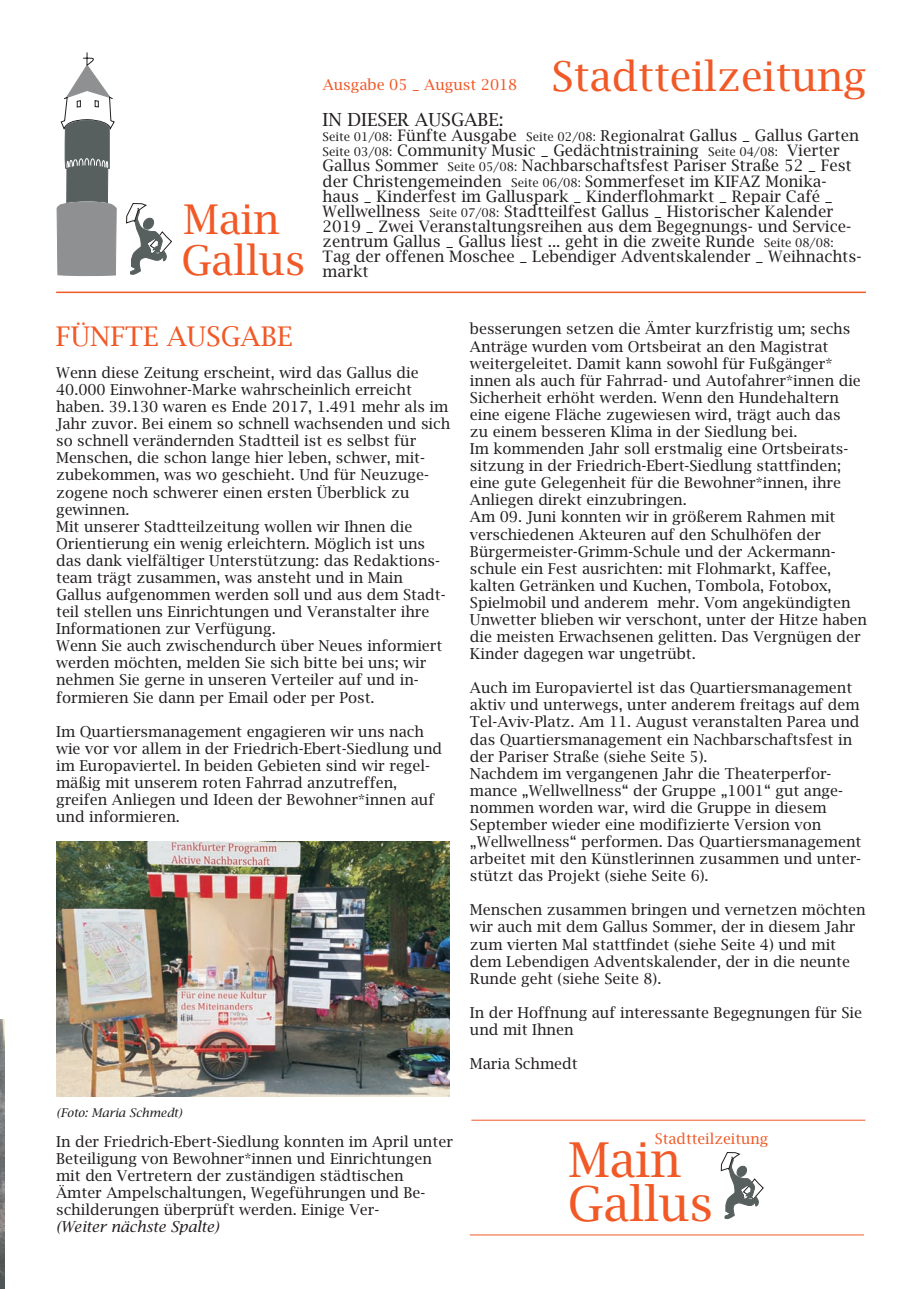
<style>
.page{position:relative;width:920px;height:1289px;background:#fff}
.page>*{position:absolute;margin:0;border:0;box-sizing:border-box;transform-origin:0 0}
.t1{font:47.85px "Lucida Bright";color:#f15927}
.t2{font:40.95px "Lucida Bright";color:#f15927}
.t3{font:40.8px "Lucida Bright";color:#f15927}
.t4{font:27px "Lucida Bright";color:#f15927}
.t5{font:18px "Lucida Bright";color:#231f20}
.t6{font:15.75px/15px "Lucida Bright";color:#231f20}
.t7{font:15px/17.1px "Lucida Bright";color:#231f20}
.t8{font:italic 15px "Lucida Bright";color:#231f20}
.t9{font:15px "Lucida Bright";color:#f15927}
.t10{font:14.7px "Lucida Bright";color:#f15927}
.t11{font:italic 12px "Lucida Bright";color:#231f20}
.s1{font-size:12px}
.s2{font-size:15px}
</style>
<div class="page">
<svg style="left:57px;top:52px;width:59px;height:224px"></svg>
<svg style="left:126px;top:203px;width:46px;height:71px"></svg>
<svg style="left:56px;top:291px;width:810px;height:3px;background:#f7ab92"></svg>
<img style="left:56px;top:841px;width:393px;height:255px">
<img style="left:0;top:1019px;width:4px;height:269px">
<svg style="left:469px;top:1234px;width:395px;height:1px"></svg>
<svg style="left:721px;top:1152px;width:42px;height:66px"></svg>
<svg style="left:471px;top:1119px;width:395px;height:2px"></svg>
<h2 class="t2" style="left:183px;top:196px;width:97px">Main</h2>
<h2 class="t2" style="left:181px;top:237px;width:126px">Gallus</h2>
<p class="t9" style="left:323px;top:76px;width:196px">Ausgabe 05 _ August 2018</p>
<h3 class="t3" style="left:551px;top:53px;width:316px">Stadtteilzeitung</h3>
<p class="t5" style="left:322px;top:109px;width:182px">IN DIESER AUSGABE:</p>
<p class="t6" style="left:322px;top:128px;width:540px"><span class="s1">Seite 01/08:</span> Fünfte Ausgabe <span class="s1">Seite 02/08:</span> <span class="s2">Regional</span>rat Gallus _ Gallus Garten <span class="s1">Seite 03/08:</span> Community Music _ Gedächtnistraining <span class="s1">Seite 04/08:</span> Vierter Gallus Sommer <span class="s1">Seite 05/08:</span> Nachbarschaftsfest Pariser Straße 52 _ Fest der Christengemeinden <span class="s1">Seite 06/08:</span> Sommerfeset im KIFAZ Monika&shy;haus _ Kinderfest im Galluspark _ Kinderflohmarkt _ Repair Café _ Wellwellness <span class="s1">Seite 07/08:</span> Stadtteilfest Gallus _ Historischer Kalender 2019 _ Zwei Veranstaltungsreihen aus dem Begegnungs- und Service&shy;zentrum Gallus _ Gallus liest ... geht in die zweite Runde <span class="s1">Seite 08/08:<br></span>Tag der offenen Moschee _ Lebendiger Adventskalender _ Weihnachts&shy;markt</p>
<h3 class="t4" style="left:56px;top:321px;width:238px">FÜNFTE AUSGABE</h3>
<p class="t7" style="left:56px;top:364px;width:395px">Wenn diese Zeitung erscheint, wird das Gallus die 40.000 Einwohner-Marke wahrscheinlich erreicht haben. 39.130 waren es Ende 2017, 1.491 mehr als im Jahr zuvor. Bei einem so schnell wachsenden und sich so schnell verändernden Stadtteil ist es selbst für Menschen, die schon lange hier leben, schwer, mit&shy;zubekommen, was wo geschieht. Und für Neuzuge&shy;zogene noch schwerer einen ersten Überblick zu gewinnen.<br>Mit unserer Stadtteilzeitung wollen wir Ihnen die Orientierung ein wenig erleichtern. Möglich ist uns das dank vielfältiger Unterstützung: das Redaktions&shy;team trägt zusammen, was ansteht und in Main Gallus aufgenommen werden soll und aus dem Stadt&shy;teil stellen uns Einrichtungen und Veranstalter ihre Informationen zur Verfügung.<br>Wenn Sie auch zwischendurch über Neues informiert werden möchten, melden Sie sich bitte bei uns; wir nehmen Sie gerne in unseren Verteiler auf und in&shy;formieren Sie dann per Email oder per Post.</p>
<p class="t7" style="left:56px;top:723px;width:387px">Im Quartiersmanagement engagieren wir uns nach wie vor vor allem in der Friedrich-Ebert-Siedlung und im Europaviertel. In beiden Gebieten sind wir regel&shy;mäßig mit unserem roten Fahrrad anzutreffen, greifen Anliegen und Ideen der Bewohner*innen auf und informieren.</p>
<p class="t11" style="left:57px;top:1105px;width:127px">(Foto: Maria Schmedt)</p>
<p class="t7" style="left:56px;top:1133px;width:398px">In der Friedrich-Ebert-Siedlung konnten im April unter Beteiligung von Bewohner*innen und Einrichtungen mit den Vertretern der zuständigen städtischen Ämter Ampelschaltungen, Wegeführungen und Be&shy;schilderungen überprüft werden. Einige Ver-</p>
<p class="t8" style="left:56px;top:1218px;width:164px">(Weiter nächste Spalte)</p>
<p class="t7" style="left:470px;top:321px;width:398px">besserungen setzen die Ämter kurzfristig um; sechs Anträge wurden vom Ortsbeirat an den Magistrat weitergeleitet. Damit kann sowohl für Fußgänger* innen als auch für Fahrrad- und Autofahrer*innen die Sicherheit erhöht werden. Wenn den Hundehaltern eine eigene Fläche zugewiesen wird, trägt auch das<br>zu einem besseren Klima in der Siedlung bei.<br>Im kommenden Jahr soll erstmalig eine Ortsbeirats&shy;sitzung in der Friedrich-Ebert-Siedlung stattfinden; eine gute Gelegenheit für die Bewohner*innen, ihre Anliegen direkt einzubringen.<br>Am 09. Juni konnten wir in größerem Rahmen mit verschiedenen Akteuren auf den Schulhöfen der Bürgermeister-Grimm-Schule und der Ackermann&shy;schule ein Fest ausrichten: mit Flohmarkt, Kaffee, kalten Getränken und Kuchen, Tombola, Fotobox, Spielmobil und anderem mehr. Vom angekündigten Unwetter blieben wir verschont, unter der Hitze haben die meisten Erwachsenen gelitten. Das Vergnügen der Kinder dagegen war ungetrübt.</p>
<p class="t7" style="left:470px;top:679px;width:393px">Auch im Europaviertel ist das Quartiersmanagement aktiv und unterwegs, unter anderem freitags auf dem Tel-Aviv-Platz. Am 11. August veranstalten Parea und das Quartiersmanagement ein Nachbarschaftsfest in der Pariser Straße (siehe Seite 5).<br>Nachdem im vergangenen Jahr die Theaterperfor&shy;mance „Wellwellness“ der Gruppe „1001“ gut ange&shy;nommen worden war, wird die Gruppe in diesem September wieder eine modifizierte Version von „Wellwellness“ performen. Das Quartiersmanagement arbeitet mit den Künstlerinnen zusammen und unter&shy;stützt das Projekt (siehe Seite 6).</p>
<p class="t7" style="left:470px;top:901px;width:397px">Menschen zusammen bringen und vernetzen möchten wir auch mit dem Gallus Sommer, der in diesem Jahr zum vierten Mal stattfindet (siehe Seite 4) und mit dem Lebendigen Adventskalender, der in die neunte Runde geht (siehe Seite 8).</p>
<p class="t7" style="left:470px;top:1004px;width:394px">In der Hoffnung auf interessante Begegnungen für Sie und mit Ihnen</p>
<p class="t7" style="left:470px;top:1055px;width:109px">Maria Schmedt</p>
<p class="t10" style="left:655px;top:1130px;width:115px">Stadtteilzeitung</p>
<h1 class="t1" style="left:568px;top:1176px;width:147px">Gallus</h1>
<h1 class="t1" style="left:568px;top:1132px;width:114px">Main</h1>
</div>
